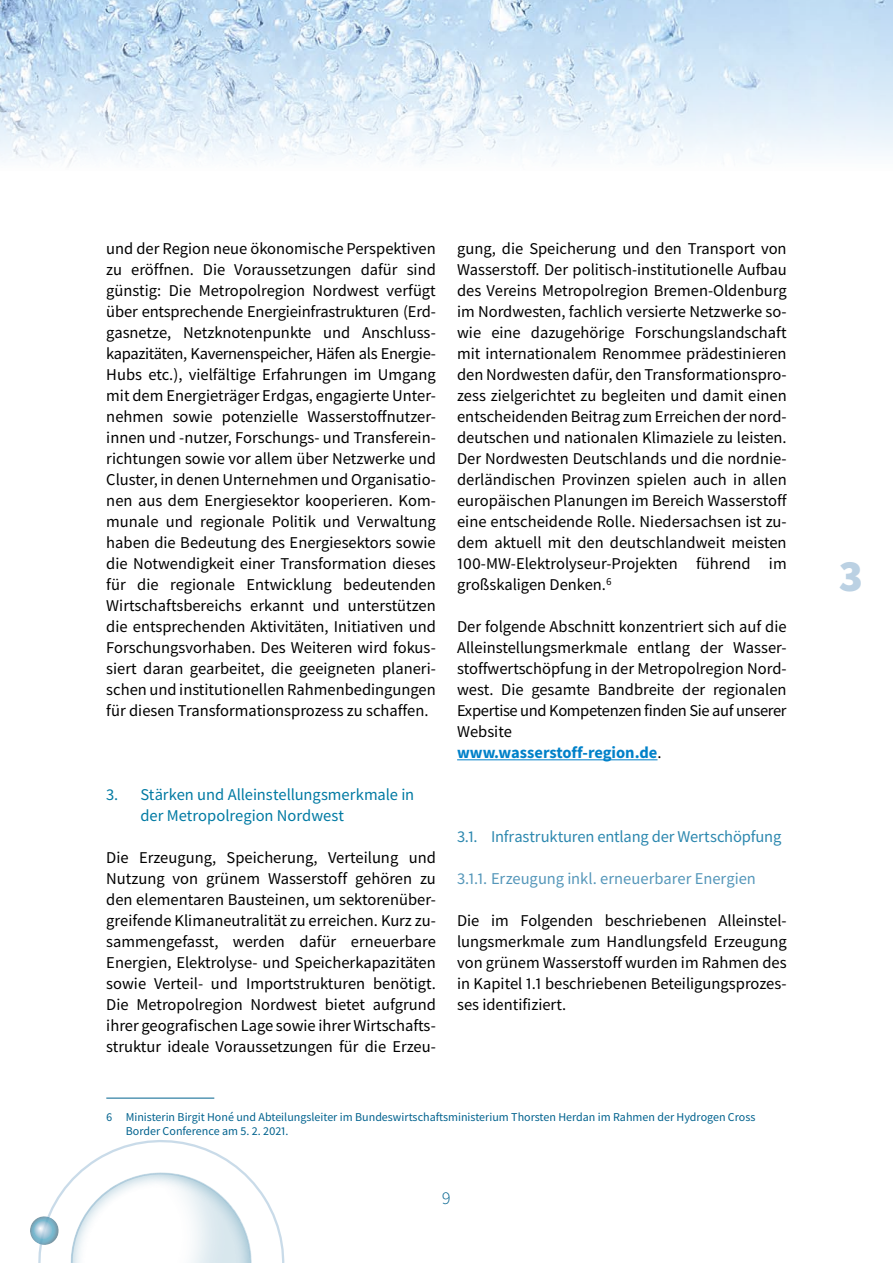
<style>
.page{position:relative;width:893px;height:1263px;background:#fff}
.page>*{position:absolute;margin:0;border:0;box-sizing:border-box;transform-origin:0 0}
.t1{font:900 45px "Source Sans Pro";color:#bbd1e3}
.t2{font:300 18px "Source Sans Pro";color:#00628e}
.t3{font:16.5px/21px "Source Sans Pro";color:#000}
.t4{font:16.5px/21px "Source Sans Pro";color:#007aa3}
.t5{font:16.5px "Source Sans Pro";letter-spacing:-.01em;color:#2d88af}
.t6{font:16.5px "Source Sans Pro";color:#5597ba}
.t7{font:12px/14.4px "Source Sans Pro";color:#00628e}
.s1{font-weight:700;color:#0081c9}
</style>
<div class="page">
<img style="left:0;top:0;width:893px;height:166px">
<svg style="left:30px;top:1140px;width:255px;height:123px"></svg>
<hr style="left:106px;top:1098px;width:108px;height:1px;background:#00628e">
<hr style="left:457px;top:759px;width:200px;height:1px;background:#0081c9">
<p class="t3" style="left:106px;top:238px;width:331px;text-align:justify">und der Region neue ökonomische Perspektiven zu eröffnen. Die Voraussetzungen dafür sind günstig: Die Metropolregion Nordwest verfügt über entsprechende Energieinfrastrukturen (Erd&shy;gasnetze, Netzknotenpunkte und Anschluss&shy;kapazitäten, Kavernenspeicher, Häfen als Energie-Hubs etc.), vielfältige Erfahrungen im Umgang mit dem Energieträger Erdgas, engagierte Unter&shy;nehmen sowie potenzielle Wasserstoffnutzer&shy;innen und -nutzer, Forschungs- und Transferein&shy;richtungen sowie vor allem über Netzwerke und Cluster, in denen Unternehmen und Organisatio&shy;nen aus dem Energiesektor kooperieren. Kom&shy;munale und regionale Politik und Verwaltung haben die Bedeutung des Energiesektors sowie die Notwendigkeit einer Transformation dieses für die regionale Entwicklung bedeutenden Wirtschaftsbereichs erkannt und unterstützen die entsprechenden Aktivitäten, Initiativen und Forschungsvorhaben. Des Weiteren wird fokus&shy;siert daran gearbeitet, die geeigneten planeri&shy;schen und institutionellen Rahmenbedingungen für diesen Transformationsprozess zu schaffen.</p>
<p class="t4" style="left:140px;top:784px;width:275px;text-indent:-34px">3. Stärken und Alleinstellungsmerkmale in der Metropolregion Nordwest</p>
<p class="t3" style="left:106px;top:847px;width:331px">Die Erzeugung, Speicherung, Verteilung und Nutzung von grünem Wasserstoff gehören zu den elementaren Bausteinen, um sektorenüber&shy;greifende Klimaneutralität zu erreichen. Kurz zu&shy;sammengefasst, werden dafür erneuerbare Energien, Elektrolyse- und Speicherkapazitäten sowie Verteil- und Importstrukturen benötigt.<br>Die Metropolregion Nordwest bietet aufgrund ihrer geografischen Lage sowie ihrer Wirtschafts&shy;struktur ideale Voraussetzungen für die Erzeu-</p>
<p class="t3" style="left:457px;top:238px;width:331px">gung, die Speicherung und den Transport von Wasserstoff. Der politisch-institutionelle Aufbau des Vereins Metropolregion Bremen-Oldenburg im Nordwesten, fachlich versierte Netzwerke so&shy;wie eine dazugehörige Forschungslandschaft mit internationalem Renommee prädestinieren den Nordwesten dafür, den Transformationspro&shy;zess zielgerichtet zu begleiten und damit einen entscheidenden Beitrag zum Erreichen der nord&shy;deutschen und nationalen Klimaziele zu leisten.<br>Der Nordwesten Deutschlands und die nordnie&shy;derländischen Provinzen spielen auch in allen europäischen Planungen im Bereich Wasserstoff eine entscheidende Rolle. Niedersachsen ist zu&shy;dem aktuell mit den deutschlandweit meisten 100-MW-Elektrolyseur-Projekten führend im großskaligen Denken. <sup>6</sup></p>
<p class="t3" style="left:457px;top:616px;width:331px">Der folgende Abschnitt konzentriert sich auf die Alleinstellungsmerkmale entlang der Wasser&shy;stoffwertschöpfung in der Metropolregion Nord&shy;west. Die gesamte Bandbreite der regionalen Expertise und Kompetenzen finden Sie auf unserer Website<br><span class="s1">www.wasserstoff-region.de</span>.</p>
<p class="t5" style="left:457px;top:826px;width:326px">3.1. Infrastrukturen entlang der Wertschöpfung</p>
<p class="t6" style="left:457px;top:868px;width:300px">3.1.1. Erzeugung inkl. erneuerbarer Energien</p>
<p class="t3" style="left:457px;top:910px;width:331px;text-align:justify">Die im Folgenden beschriebenen Alleinstel&shy;lungsmerkmale zum Handlungsfeld Erzeugung von grünem Wasserstoff wurden im Rahmen des in Kapitel 1.1 beschriebenen Beteiligungsprozes&shy;ses identifiziert.</p>
<p class="t7" style="left:126px;top:1110px;width:631px;text-indent:-20px">6 Ministerin Birgit Honé und Abteilungsleiter im Bundeswirtschaftsministerium Thorsten Herdan im Rahmen der Hydrogen Cross<br>Border Conference am 5. 2. 2021.</p>
<p class="t2" style="left:442px;top:1187px;width:11px">9</p>
<h1 class="t1" style="left:839px;top:545px;width:26px">3</h1>
</div>
